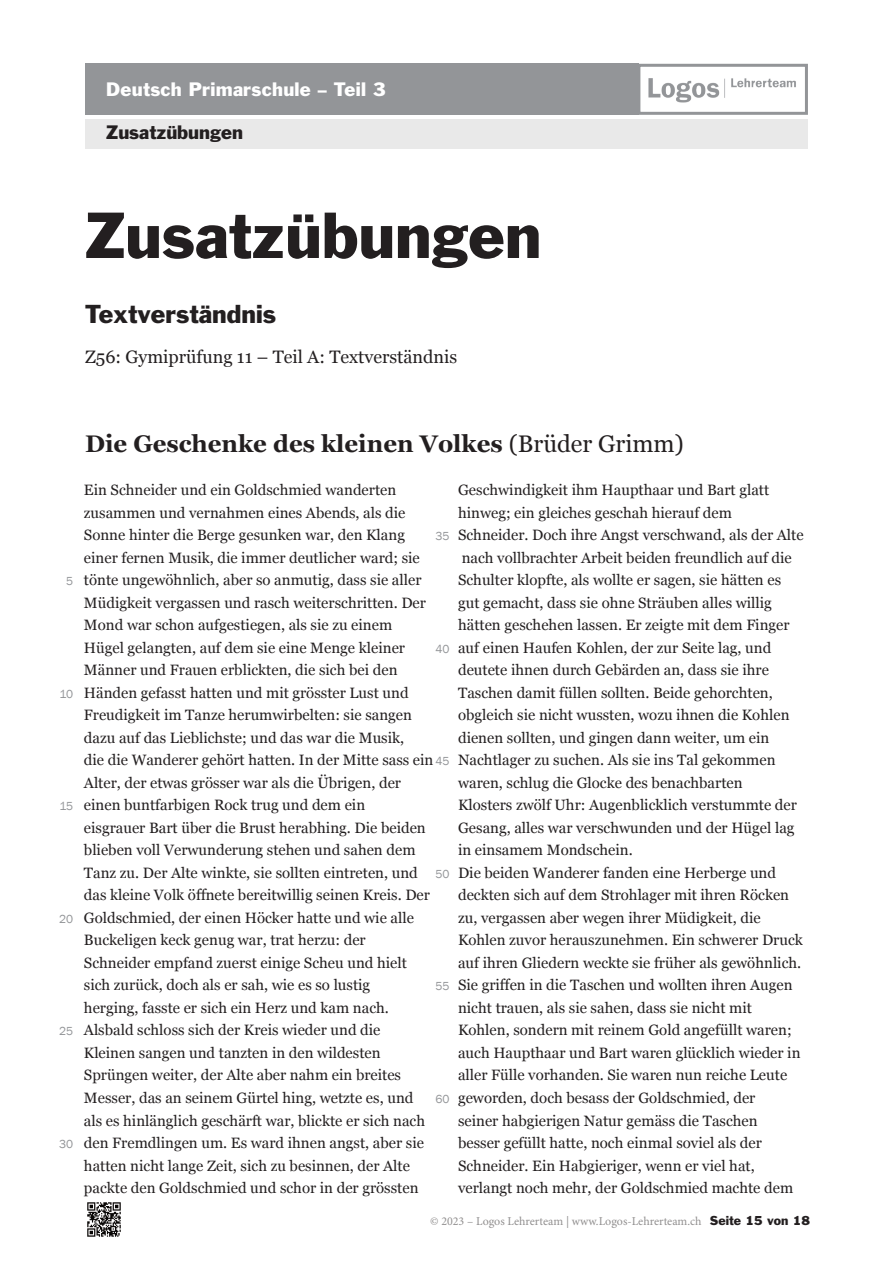
<style>
.page{position:relative;width:893px;height:1263px;background:#fff}
.page>*{position:absolute;margin:0;border:0;box-sizing:border-box;transform-origin:0 0}
.t1{font:60px "Franklin Gothic Std";color:#231f20}
.t2{font:700 24px "Georgia";color:#231f20}
.t3{font:24px "Franklin Gothic Std";color:#231f20}
.t4{font:18px "Georgia";color:#231f20}
.t5{font:18px "Franklin Gothic Std";letter-spacing:.015em;color:#fff}
.t6{font:18px "Franklin Gothic Std";color:#231f20}
.t7{font:15px/22.5px "Georgia";color:#231f20}
.t8{font:12px "Minion Pro";color:#918f8f}
.t9{font:12px "Franklin Gothic";color:#939598}
.s1{font-weight:400}
.s2{font-family:"Franklin Gothic Std";color:#231f20}
</style>
<div class="page">
<img style="left:87px;top:1202px;width:34px;height:35px">
<div style="left:85px;top:119px;width:723px;height:30px;background:#e9e9e9"></div>
<div style="left:85px;top:64px;width:554px;height:51px;background:#939598"></div>
<img style="left:648px;top:78px;width:148px;height:25px">
<div style="left:637px;top:64px;width:171px;height:51px;border:3px solid #939598"></div>
<p class="t5" style="left:106px;top:82px;width:281px">Deutsch Primarschule – Teil 3</p>
<p class="t6" style="left:106px;top:126px;width:138px">Zusatzübungen</p>
<h1 class="t1" style="left:85px;top:213px;width:458px">Zusatzübungen</h1>
<h2 class="t3" style="left:85px;top:305px;width:193px">Textverständnis</h2>
<p class="t4" style="left:85px;top:350px;width:374px">Z56: Gymiprüfung 11 – Teil A: Textverständnis</p>
<p class="t9" style="left:66px;top:577px;width:9px">5</p>
<p class="t9" style="left:60px;top:689px;width:15px">10</p>
<p class="t9" style="left:59px;top:802px;width:15px">15</p>
<p class="t9" style="left:59px;top:914px;width:16px">20</p>
<p class="t9" style="left:59px;top:1027px;width:16px">25</p>
<p class="t9" style="left:59px;top:1139px;width:16px">30</p>
<h2 class="t2" style="left:85px;top:434px;width:600px">Die Geschenke des kleinen Volkes <span class="s1">(Brüder Grimm)</span></h2>
<p class="t7" style="left:84px;top:480px;width:351px">Ein Schneider und ein Goldschmied wanderten zusammen und vernahmen eines Abends, als die Sonne hinter die Berge gesunken war, den Klang einer fernen Musik, die immer deutlicher ward; sie tönte ungewöhnlich, aber so anmutig, dass sie aller Müdigkeit vergassen und rasch weiterschritten. Der Mond war schon aufgestiegen, als sie zu einem Hügel gelangten, auf dem sie eine Menge kleiner Männer und Frauen erblickten, die sich bei den Händen gefasst hatten und mit grösster Lust und Freudigkeit im Tanze herumwirbelten: sie sangen dazu auf das Lieblichste; und das war die Musik,<br>die die Wanderer gehört hatten. In der Mitte sass ein Alter, der etwas grösser war als die Übrigen, der einen buntfarbigen Rock trug und dem ein<br>eisgrauer Bart über die Brust herabhing. Die beiden blieben voll Verwunderung stehen und sahen dem Tanz zu. Der Alte winkte, sie sollten eintreten, und das kleine Volk öffnete bereitwillig seinen Kreis. Der Goldschmied, der einen Höcker hatte und wie alle Buckeligen keck genug war, trat herzu: der Schneider empfand zuerst einige Scheu und hielt sich zurück, doch als er sah, wie es so lustig<br>herging, fasste er sich ein Herz und kam nach.<br>Alsbald schloss sich der Kreis wieder und die Kleinen sangen und tanzten in den wildesten Sprüngen weiter, der Alte aber nahm ein breites Messer, das an seinem Gürtel hing, wetzte es, und als es hinlänglich geschärft war, blickte er sich nach den Fremdlingen um. Es ward ihnen angst, aber sie hatten nicht lange Zeit, sich zu besinnen, der Alte packte den Goldschmied und schor in der grössten</p>
<p class="t7" style="left:458px;top:480px;width:347px">Geschwindigkeit ihm Haupthaar und Bart glatt hinweg; ein gleiches geschah hierauf dem Schneider. Doch ihre Angst verschwand, als der Alte nach vollbrachter Arbeit beiden freundlich auf die Schulter klopfte, als wollte er sagen, sie hätten es gut gemacht, dass sie ohne Sträuben alles willig hätten geschehen lassen. Er zeigte mit dem Finger auf einen Haufen Kohlen, der zur Seite lag, und deutete ihnen durch Gebärden an, dass sie ihre Taschen damit füllen sollten. Beide gehorchten, obgleich sie nicht wussten, wozu ihnen die Kohlen dienen sollten, und gingen dann weiter, um ein Nachtlager zu suchen. Als sie ins Tal gekommen waren, schlug die Glocke des benachbarten<br>Klosters zwölf Uhr: Augenblicklich verstummte der Gesang, alles war verschwunden und der Hügel lag in einsamem Mondschein.<br>Die beiden Wanderer fanden eine Herberge und deckten sich auf dem Strohlager mit ihren Röcken zu, vergassen aber wegen ihrer Müdigkeit, die Kohlen zuvor herauszunehmen. Ein schwerer Druck auf ihren Gliedern weckte sie früher als gewöhnlich.<br>Sie griffen in die Taschen und wollten ihren Augen nicht trauen, als sie sahen, dass sie nicht mit Kohlen, sondern mit reinem Gold angefüllt waren; auch Haupthaar und Bart waren glücklich wieder in aller Fülle vorhanden. Sie waren nun reiche Leute geworden, doch besass der Goldschmied, der<br>seiner habgierigen Natur gemäss die Taschen<br>besser gefüllt hatte, noch einmal soviel als der Schneider. Ein Habgieriger, wenn er viel hat, verlangt noch mehr, der Goldschmied machte dem</p>
<p class="t9" style="left:436px;top:532px;width:16px">35</p>
<p class="t9" style="left:436px;top:644px;width:16px">40</p>
<p class="t9" style="left:436px;top:757px;width:16px">45</p>
<p class="t9" style="left:436px;top:869px;width:16px">50</p>
<p class="t9" style="left:436px;top:982px;width:16px">55</p>
<p class="t9" style="left:436px;top:1094px;width:16px">60</p>
<p class="t8" style="left:430px;top:1216px;width:381px">© 2023 – Logos Lehrerteam | www.Logos-Lehrerteam.ch <span class="s2">Seite 15 von 18</span></p>
</div>
